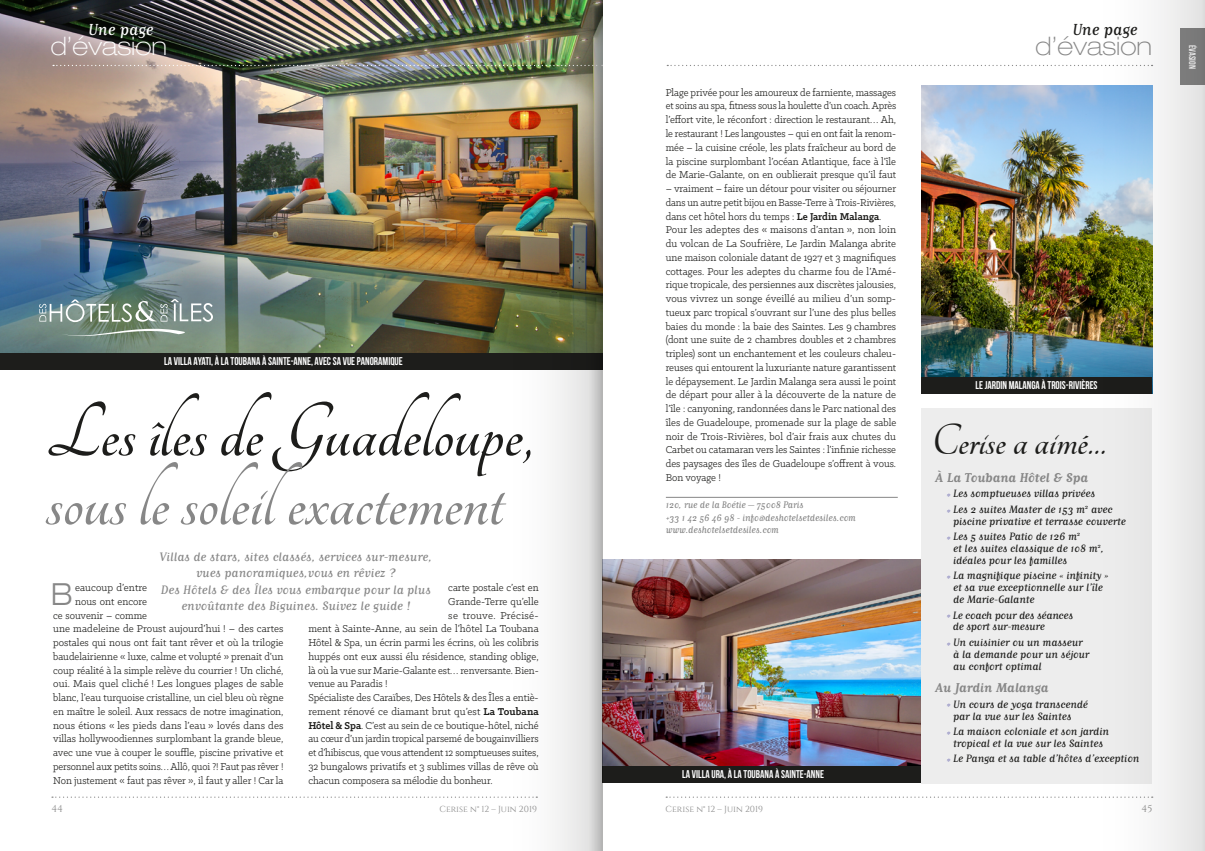
<style>
.page{position:relative;width:1205px;height:851px;background:#fff}
.page>*{position:absolute;margin:0;border:0;box-sizing:border-box;transform-origin:0 0}
.t1{font:700 84.12px "Tangerine";color:#878787;scale:.95 1}
.t2{font:700 84.12px "Tangerine";color:#1d1d1b;scale:.95 1}
.t3{font:700 47.5px "Tangerine";color:#1d1d1b;scale:.95 1}
.t4{font:300 expanded 30.5px "Helvetica Neue";color:#878787;scale:.95 1}
.t5{font:100 expanded 25.62px "Helvetica Neue";color:#878787}
.t6{font:100 expanded 25.62px "Helvetica Neue";color:#fff}
.t7{font:18.75px "Matrix Script";color:#1d1d1b}
.t8{font:18.75px "Matrix Script";color:#fff}
.t9{font:700 15px "Matrix Script";color:#878787}
.t10{font:14.38px/16.2px "Matrix Script";color:#878787;text-align:center}
.t11{font:12.5px/11.9px "Matrix Script";letter-spacing:-.01em;color:#1d1d1b}
.t12{font:11.25px/13.8px "Klinic Slab";color:#1d1d1b;scale:.95 1}
.t13{font:11.25px/13.8px "Klinic Slab";color:#1d1d1b;text-align:justify;scale:.94 1}
.t14{font:11.25px "Klinic Slab";color:#1d1d1b}
.t15{font:11.25px "Klinic Slab";color:#1d1d1b;scale:.96 1}
.t16{font:700 11.25px "Bebas Neue";color:#fff;scale:.95 1}
.t17{font:11.25px "Klinic Slab";color:#1d1d1b;scale:.93 1}
.t18{font:11.25px/12.5px "Matrix Script";letter-spacing:-.01em;color:#878787;scale:.95 1}
.t19{font:11.25px "Klinic Slab";letter-spacing:.03em;color:#1d1d1b}
.t20{font:10px "Cinzel";color:#878787}
.t21{font:700 9.38px "Bebas Neue";color:#fff}
.t22{font:8.75px "Cinzel";color:#878787}
.s1{font-weight:700}
.s2{color:#7a78b8}
</style>
<div class="page">
<img style="left:602px;top:559px;width:319px;height:207px">
<img style="left:921px;top:85px;width:174px;height:292px">
<img style="left:0;top:0;width:507px;height:353px">
<div style="left:602px;top:766px;width:319px;height:17px;background:#1d1d1b"></div>
<div style="left:0;top:353px;width:602px;height:17px;background:#1d1d1b"></div>
<div style="left:921px;top:377px;width:230px;height:17px;background:#1d1d1b"></div>
<svg style="left:666px;top:796px;width:429px;height:1px"></svg>
<svg style="left:667px;top:65px;width:428px;height:1px"></svg>
<svg style="left:52px;top:796px;width:455px;height:1px"></svg>
<svg style="left:53px;top:65px;width:550px;height:1px"></svg>
<svg style="left:39px;top:299px;width:174px;height:23px;background:#8a9e97"></svg>
<svg style="left:61px;top:328px;width:124px;height:8px"></svg>
<hr style="left:666px;top:497px;width:232px;height:1px;background:#878787">
<div style="left:921px;top:407px;width:230px;height:376px;background:#ededed"></div>
<img style="left:507px;top:0;width:95px;height:850px">
<svg style="left:1095px;top:0;width:110px;height:850px"></svg>
<h3 class="t8" style="left:88px;top:21px;width:67px">Une page</h3>
<h3 class="t6" style="left:51px;top:30px;width:118px">d’évasion</h3>
<p class="t16" style="left:164px;top:355px;width:253px">LA VILLA AYATI, À LA TOUBANA À SAINTE-ANNE, AVEC SA VUE PANORAMIQUE</p>
<h1 class="t2" style="left:46px;top:392px;width:513px">Les îles de Guadeloupe,</h1>
<h1 class="t1" style="left:46px;top:461px;width:482px">sous le soleil exactement</h1>
<p class="t10" style="left:160px;top:548px;width:274px">Villas de stars, sites classés, services sur-mesure, vues panoramiques,vous en rêviez ?<br>Des Hôtels &amp; des Îles vous embarque pour la plus envoûtante des Biguines. Suivez le guide !</p>
<h3 class="t4" style="left:51px;top:575px;width:24px">B</h3>
<p class="t14" style="left:75px;top:580px;width:74px">eaucoup d’entre</p>
<p class="t12" style="left:448px;top:580px;width:97px">carte postale c’est en</p>
<p class="t15" style="left:448px;top:594px;width:96px">Grande-Terre qu’elle</p>
<p class="t19" style="left:448px;top:608px;width:92px">se trouve. Précisé-</p>
<p class="t14" style="left:308px;top:621px;width:232px">ment à Sainte-Anne, au sein de l’hôtel La Toubana</p>
<p class="t12" style="left:308px;top:635px;width:244px">Hôtel &amp; Spa, un écrin parmi les écrins, où les colibris</p>
<p class="t15" style="left:308px;top:649px;width:241px">huppés ont eux aussi élu résidence, standing oblige,</p>
<p class="t13" style="left:308px;top:663px;width:247px">là où la vue sur Marie-Galante est… renversante. Bien-</p>
<p class="t12" style="left:308px;top:676px;width:85px">venue au Paradis !</p>
<p class="t12" style="left:308px;top:690px;width:244px">Spécialiste des Caraïbes, Des Hôtels &amp; des Îles a entiè-</p>
<p class="t14" style="left:308px;top:704px;width:232px">rement rénové ce diamant brut qu’est <span class="s1">La Toubana</span></p>
<p class="t12" style="left:308px;top:718px;width:244px"><span class="s1">Hôtel &amp; Spa</span>. C’est au sein de ce boutique-hôtel, niché</p>
<p class="t13" style="left:308px;top:731px;width:246px">au cœur d’un jardin tropical parsemé de bougainvilliers</p>
<p class="t17" style="left:308px;top:745px;width:249px">et d’hibiscus, que vous attendent 12 somptueuses suites,</p>
<p class="t12" style="left:308px;top:759px;width:244px">32 bungalows privatifs et 3 sublimes villas de rêve où</p>
<p class="t12" style="left:308px;top:773px;width:196px">chacun composera sa mélodie du bonheur.</p>
<p class="t15" style="left:75px;top:594px;width:77px">nous ont encore</p>
<p class="t12" style="left:53px;top:608px;width:100px">ce souvenir – comme</p>
<p class="t14" style="left:53px;top:621px;width:232px">une madeleine de Proust aujourd’hui ! – des cartes</p>
<p class="t15" style="left:53px;top:635px;width:241px">postales qui nous ont fait tant rêver et où la trilogie</p>
<p class="t12" style="left:53px;top:649px;width:244px">baudelairienne « luxe, calme et volupté » prenait d’un</p>
<p class="t12" style="left:53px;top:663px;width:244px">coup réalité à la simple relève du courrier ! Un cliché,</p>
<p class="t14" style="left:53px;top:676px;width:232px">oui. Mais quel cliché ! Les longues plages de sable</p>
<p class="t12" style="left:53px;top:690px;width:244px">blanc, l’eau turquoise cristalline, un ciel bleu où règne</p>
<p class="t12" style="left:53px;top:704px;width:244px">en maître le soleil. Aux ressacs de notre imagination,</p>
<p class="t14" style="left:53px;top:718px;width:232px">nous étions « les pieds dans l’eau » lovés dans des</p>
<p class="t12" style="left:53px;top:731px;width:244px">villas hollywoodiennes surplombant la grande bleue,</p>
<p class="t12" style="left:53px;top:745px;width:244px">avec une vue à couper le souffle, piscine privative et</p>
<p class="t17" style="left:53px;top:759px;width:249px">personnel aux petits soins… Allô, quoi ?! Faut pas rêver !</p>
<p class="t12" style="left:53px;top:773px;width:244px">Non justement « faut pas rêver », il faut y aller ! Car la</p>
<p class="t20" style="left:51px;top:802px;width:13px">44</p>
<p class="t22" style="left:439px;top:803px;width:99px">Cerise n° 12 – Juin 2019</p>
<p class="t13" style="left:666px;top:85px;width:247px">Plage privée pour les amoureux de farniente, massages et soins au spa, fitness sous la houlette d’un coach. Après l’effort vite, le réconfort : direction le restaurant… Ah, le restaurant ! Les langoustes – qui en ont fait la renom&shy;mée – la cuisine créole, les plats fraîcheur au bord de la piscine surplombant l’océan Atlantique, face à l’île de Marie-Galante, on en oublierait presque qu’il faut</p>
<p class="t12" style="left:666px;top:181px;width:244px">– vraiment – faire un détour pour visiter ou séjourner dans un autre petit bijou en Basse-Terre à Trois-Rivières, dans cet hôtel hors du temps : <span class="s1">Le Jardin Malanga</span>.<br>Pour les adeptes des « maisons d’antan », non loin du volcan de La Soufrière, Le Jardin Malanga abrite une maison coloniale datant de 1927 et 3 magnifiques cottages. Pour les adeptes du charme fou de l’Amé&shy;rique tropicale, des persiennes aux discrètes jalousies, vous vivrez un songe éveillé au milieu d’un somp&shy;tueux parc tropical s’ouvrant sur l’une des plus belles baies du monde : la baie des Saintes. Les 9 chambres (dont une suite de 2 chambres doubles et 2 chambres triples) sont un enchantement et les couleurs chaleu&shy;reuses qui entourent la luxuriante nature garantissent le dépaysement. Le Jardin Malanga sera aussi le point de départ pour aller à la découverte de la nature de l’île : canyoning, randonnées dans le Parc national des îles de Guadeloupe, promenade sur la plage de sable noir de Trois-Rivières, bol d’air frais aux chutes du Carbet ou catamaran vers les Saintes : l’infinie richesse des paysages des îles de Guadeloupe s’offrent à vous.<br>Bon voyage !</p>
<p class="t18" style="left:666px;top:498px;width:201px">120, rue de la Boétie – 75008 Paris<br>+33 1 42 56 46 98 - info@deshotelsetdesiles.com www.deshotelsetdesiles.com</p>
<p class="t16" style="left:682px;top:768px;width:151px">LA VILLA URA, À LA TOUBANA À SAINTE-ANNE</p>
<h3 class="t7" style="left:1072px;top:21px;width:67px">Une page</h3>
<h3 class="t5" style="left:1035px;top:30px;width:118px">d’évasion</h3>
<p class="t16" style="left:975px;top:379px;width:130px">LE JARDIN MALANGA À TROIS-RIVIÈRES</p>
<h2 class="t3" style="left:932px;top:418px;width:185px">Cerise aaimé…</h2>
<h3 class="t9" style="left:935px;top:470px;width:154px">À La Toubana Hôtel &amp; Spa</h3>
<p class="t11" style="left:946px;top:486px;width:168px;line-height:15.4px"><span class="s2">*</span> Les somptueuses villas privées<br><span class="s2">*</span> Les 2 suites Master de 153 m<sup>2</sup> avec</p>
<p class="t11" style="left:946px;top:513px;width:181px;line-height:15.4px;text-indent:7px">piscine privative et terrasse couverte <span class="s2">*</span> Les 5 suites Patio de 126 m<sup>2</sup></p>
<p class="t11" style="left:953px;top:542px;width:152px">et les suites classique de 108 m<sup>2</sup>, idéales pour les familles</p>
<p class="t11" style="left:953px;top:569px;width:157px;text-indent:-7px"><span class="s2">*</span> La magnifique piscine « infinity » et sa vue exceptionnelle sur l’île de Marie-Galante</p>
<p class="t11" style="left:953px;top:608px;width:122px;text-indent:-7px"><span class="s2">*</span> Le coach pour des séances de sport sur-mesure</p>
<p class="t11" style="left:953px;top:636px;width:138px;text-indent:-7px"><span class="s2">*</span> Un cuisinier ou un masseur à la demande pour un séjour au confort optimal</p>
<h3 class="t9" style="left:935px;top:680px;width:114px">Au Jardin Malanga</h3>
<p class="t11" style="left:953px;top:697px;width:136px;text-indent:-7px"><span class="s2">*</span> Un cours de yoga transcendé par la vue sur les Saintes</p>
<p class="t11" style="left:946px;top:725px;width:164px;text-align:center"><span class="s2">*</span> La maison coloniale et son jardin tropical et la vue sur les Saintes</p>
<p class="t11" style="left:946px;top:752px;width:194px"><span class="s2">*</span> Le Panga et sa table d’hôtes d’exception</p>
<p class="t22" style="left:665px;top:803px;width:99px">Cerise n° 12 – Juin 2019</p>
<p class="t20" style="left:1141px;top:802px;width:12px">45</p>
<p class="t21" style="left:1197px;top:45px;width:25px;rotate:90deg">ÉVASION</p>
</div>
